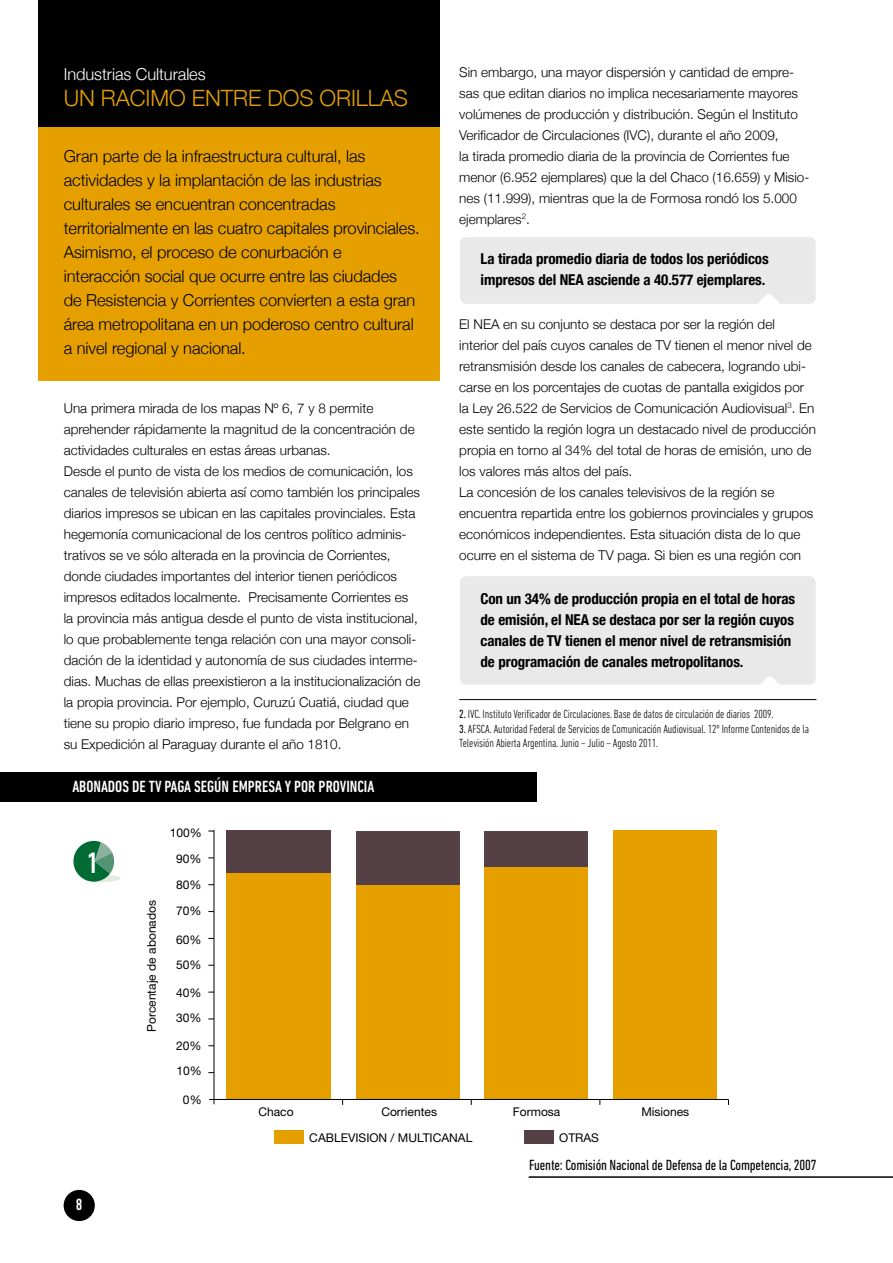
<style>
.page{position:relative;width:893px;height:1263px;background:#fff}
.page>*{position:absolute;margin:0;border:0;box-sizing:border-box;transform-origin:0 0}
.t1{font:500 condensed 30px "DIN Next LT Pro";color:#fff}
.t2{font:300 22.5px "Helvetica Neue";letter-spacing:-.005em;color:#e5a000}
.t3{font:300 16.5px/24px "Helvetica Neue";letter-spacing:-.005em;color:#000}
.t4{font:500 condensed 16.5px "DIN Next LT Pro";color:#fff}
.t5{font:300 16.5px "Helvetica Neue";letter-spacing:-.005em;color:#fff}
.t6{font:700 condensed 15px/21px "Helvetica Neue";letter-spacing:-.005em;color:#000}
.t7{font:condensed 15px "DIN Next LT Pro";letter-spacing:-.01em;color:#000}
.t8{font:300 13.5px/21px "Helvetica Neue";color:#000}
.t9{font:300 condensed 12px/14.4px "DIN Next LT Pro";letter-spacing:-.01em;color:#000}
.t10{font:12px/25.8px "Helvetica Neue";color:#000}
.s1{font-weight:400}
</style>
<div class="page">
<div style="left:64px;top:1190px;width:31px;height:31px;background:#000;border-radius:50%"></div>
<div style="left:38px;top:0;width:402px;height:380px;background:#e5a000"></div>
<div style="left:38px;top:0;width:402px;height:126px;background:#000"></div>
<div style="left:227px;top:871px;width:104px;height:228px;background:#e5a000"></div>
<div style="left:227px;top:830px;width:104px;height:42px;background:#544045"></div>
<div style="left:357px;top:883px;width:103px;height:216px;background:#e5a000"></div>
<div style="left:357px;top:831px;width:103px;height:53px;background:#544045"></div>
<div style="left:485px;top:865px;width:103px;height:234px;background:#e5a000"></div>
<div style="left:485px;top:831px;width:103px;height:35px;background:#544045"></div>
<div style="left:613px;top:830px;width:103px;height:269px;background:#e5a000"></div>
<hr style="left:214px;top:830px;width:1px;height:274px;background:#000">
<hr style="left:209px;top:1099px;width:519px;height:1px;background:#000">
<div style="left:274px;top:1131px;width:29px;height:13px;background:#e5a000"></div>
<div style="left:524px;top:1131px;width:29px;height:13px;background:#544045"></div>
<div style="left:0;top:772px;width:537px;height:30px;background:#000"></div>
<hr style="left:529px;top:1176px;width:364px;height:2px;background:#000">
<hr style="left:459px;top:699px;width:357px;height:1px;background:#000">
<div style="left:460px;top:237px;width:356px;height:67px;background:#e9e9ea;border-radius:6px"></div>
<div style="left:460px;top:576px;width:356px;height:109px;background:#e9e9ea;border-radius:6px"></div>
<svg style="left:758px;top:294px;width:21px;height:10px"></svg>
<svg style="left:760px;top:677px;width:20px;height:8px"></svg>
<div style="left:84px;top:875px;width:37px;height:7px;background:#e1ebe2;border-radius:50%"></div>
<svg style="left:73px;top:841px;width:41px;height:41px"></svg>
<p class="t5" style="left:64px;top:64px;width:143px">Industrias Culturales</p>
<h2 class="t2" style="left:64px;top:84px;width:346px">UN RACIMO ENTRE DOS ORILLAS</h2>
<p class="t3" style="left:64px;top:144px;width:357px">Gran parte de la infraestructura cultural, las actividades y la implantación de las industrias culturales se encuentran concentradas territorialmente en las cuatro capitales provinciales.<br>Asimismo, el proceso de conurbación e interacción social que ocurre entre las ciudades<br>de Resistencia y Corrientes convierten a esta gran área metropolitana en un poderoso centro cultural a nivel regional y nacional.</p>
<p class="t8" style="left:64px;top:397px;width:358px">Una primera mirada de los mapas Nº 6, 7 y 8 permite aprehender rápidamente la magnitud de la concentración de actividades culturales en estas áreas urbanas.<br>Desde el punto de vista de los medios de comunicación, los canales de televisión abierta así como también los principales diarios impresos se ubican en las capitales provinciales. Esta hegemonía comunicacional de los centros político adminis&shy;trativos se ve sólo alterada en la provincia de Corrientes, donde ciudades importantes del interior tienen periódicos impresos editados localmente. Precisamente Corrientes es la provincia más antigua desde el punto de vista institucional, lo que probablemente tenga relación con una mayor consoli&shy;dación de la identidad y autonomía de sus ciudades interme&shy;dias. Muchas de ellas preexistieron a la institucionalización de la propia provincia. Por ejemplo, Curuzú Cuatiá, ciudad que tiene su propio diario impreso, fue fundada por Belgrano en su Expedición al Paraguay durante el año 1810.</p>
<p class="t4" style="left:72px;top:777px;width:303px">ABONADOS DE TV PAGA SEGÚN EMPRESA Y POR PROVINCIA</p>
<h1 class="t1" style="left:87px;top:846px;width:13px">1</h1>
<p class="t10" style="left:139px;top:1032px;width:133px;rotate:-90deg">Porcentaje de abonados</p>
<p class="t10" style="left:170px;top:820px;width:34px;text-align:center">100%<br>90%</p>
<p class="t10" style="left:176px;top:872px;width:27px">80%<br>70%</p>
<p class="t10" style="left:176px;top:926px;width:27px">60%</p>
<p class="t10" style="left:176px;top:951px;width:27px">50%</p>
<p class="t10" style="left:176px;top:980px;width:27px;line-height:24.8px">40%<br>30%</p>
<p class="t10" style="left:176px;top:1033px;width:27px;line-height:24.6px">20%<br>10%</p>
<p class="t10" style="left:183px;top:1086px;width:20px">0%</p>
<p class="t8" style="left:459px;top:61px;width:352px">Sin embargo, una mayor dispersión y cantidad de empre&shy;sas que editan diarios no implica necesariamente mayores volúmenes de producción y distribución. Según el Instituto Verificador de Circulaciones (IVC), durante el año 2009,<br>la tirada promedio diaria de la provincia de Corrientes fue menor (6.952 ejemplares) que la del Chaco (16.659) y Misio&shy;nes (11.999), mientras que la de Formosa rondó los 5.000 ejemplares<sup>2</sup>.</p>
<p class="t6" style="left:480px;top:248px;width:290px">La tirada promedio diaria de todos los periódicos impresos del NEA asciende a 40.577 ejemplares.</p>
<p class="t8" style="left:459px;top:313px;width:358px">El NEA en su conjunto se destaca por ser la región del interior del país cuyos canales de TV tienen el menor nivel de retransmisión desde los canales de cabecera, logrando ubi&shy;carse en los porcentajes de cuotas de pantalla exigidos por la Ley 26.522 de Servicios de Comunicación Audiovisual<sup>3</sup>. En este sentido la región logra un destacado nivel de producción propia en torno al 34% del total de horas de emisión, uno de los valores más altos del país.<br>La concesión de los canales televisivos de la región se encuentra repartida entre los gobiernos provinciales y grupos económicos independientes. Esta situación dista de lo que ocurre en el sistema de TV paga. Si bien es una región con</p>
<p class="t6" style="left:480px;top:588px;width:316px">Con un 34% de producción propia en el total de horas de emisión, el NEA se destaca por ser la región cuyos canales de TV tienen el menor nivel de retransmisión de programación de canales metropolitanos.</p>
<p class="t9" style="left:459px;top:707px;width:316px"><span class="s1">2.</span> IVC. Instituto Verificador de Circulaciones. Base de datos de circulación de diarios 2009.</p>
<p class="t9" style="left:459px;top:721px;width:351px"><span class="s1">3.</span> AFSCA. Autoridad Federal de Servicios de Comunicación Audiovisual. 12º Informe Contenidos de la<br>Televisión Abierta Argentina. Junio – Julio – Agosto 2011.</p>
<p class="t4" style="left:76px;top:1195px;width:8px">8</p>
<p class="t10" style="left:258px;top:1098px;width:37px">Chaco</p>
<p class="t10" style="left:381px;top:1098px;width:57px">Corrientes</p>
<p class="t10" style="left:513px;top:1098px;width:49px">Formosa</p>
<p class="t10" style="left:641px;top:1098px;width:49px">Misiones</p>
<p class="t10" style="left:309px;top:1125px;width:165px">CABLEVISION / MULTICANAL</p>
<p class="t10" style="left:559px;top:1125px;width:41px">OTRAS</p>
<p class="t7" style="left:529px;top:1156px;width:289px">Fuente: Comisión Nacional de Defensa de la Competencia, 2007</p>
</div>
